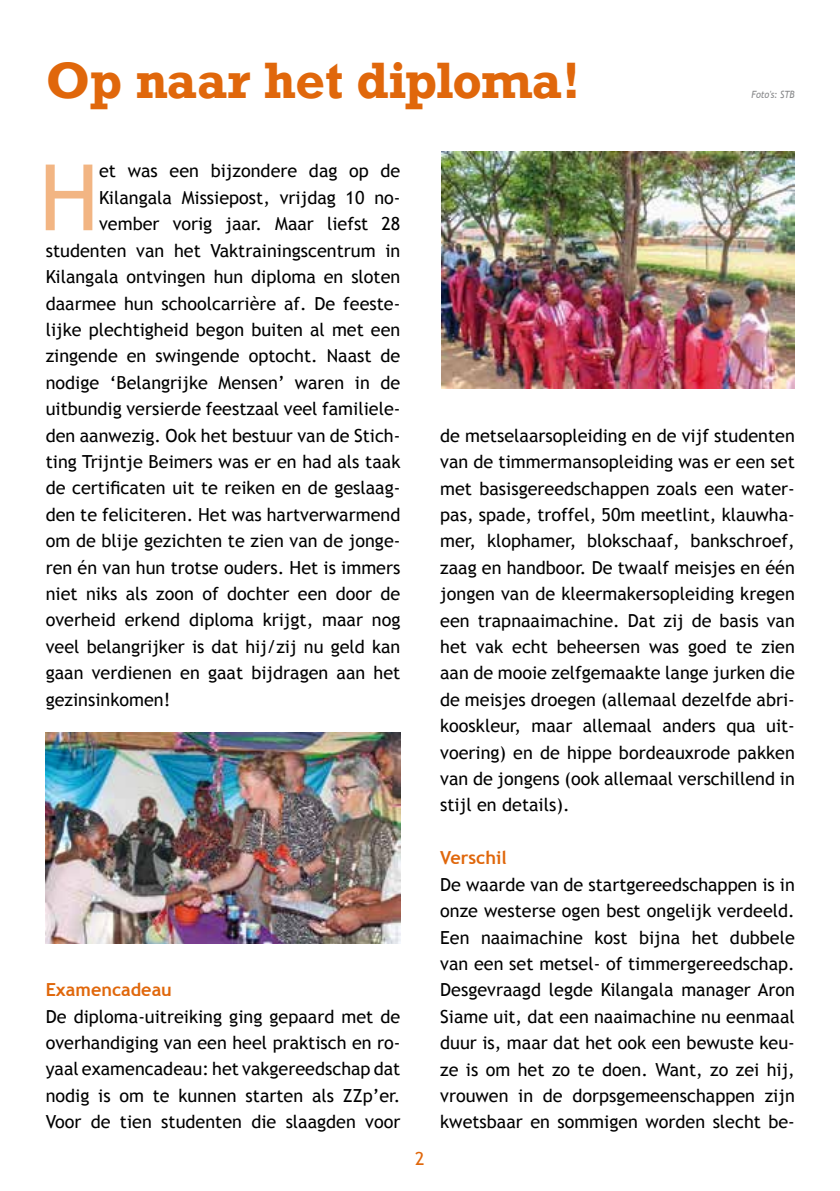
<style>
.page{position:relative;width:840px;height:1191px;background:#fff}
.page>*{position:absolute;margin:0;border:0;box-sizing:border-box;transform-origin:0 0}
.t1{font:91.8px "Trebuchet MS";color:#f2b583}
.t2{font:700 48px "Rockwell";letter-spacing:-.015em;color:#e0670b}
.t3{font:18px/26.4px "Trebuchet MS";color:#000;text-align:justify}
.t4{font:700 18px "Trebuchet MS";color:#e0670b}
.t5{font:18px "Trebuchet MS";color:#e0670b}
.t6{font:italic 10px "Trebuchet MS";letter-spacing:-.01em;color:#87888a;scale:.9 1}
</style>
<div class="page">
<img style="left:45px;top:732px;width:355px;height:211px">
<img style="left:441px;top:151px;width:353px;height:238px">
<h2 class="t2" style="left:46px;top:50px;width:536px">Op naar het diploma!</h2>
<p class="t6" style="left:751px;top:89px;width:49px">Foto's: STB</p>
<h1 class="t1" style="left:39px;top:144px;width:62px">H</h1>
<p class="t3" style="left:99px;top:158px;width:302px">et was een bijzondere dag op de</p>
<p class="t3" style="left:99px;top:184px;width:303px">Kilangala Missiepost, vrijdag 10 no-</p>
<p class="t3" style="left:99px;top:211px;width:302px">vember vorig jaar. Maar liefst 28</p>
<p class="t3" style="left:46px;top:237px;width:356px">studenten van het Vaktrainingscentrum in</p>
<p class="t3" style="left:46px;top:264px;width:356px">Kilangala ontvingen hun diploma en sloten</p>
<p class="t3" style="left:46px;top:290px;width:356px">daarmee hun schoolcarrière af. De feeste-</p>
<p class="t3" style="left:46px;top:316px;width:356px">lijke plechtigheid begon buiten al met een</p>
<p class="t3" style="left:46px;top:343px;width:356px">zingende en swingende optocht. Naast de</p>
<p class="t3" style="left:46px;top:369px;width:356px">nodige ‘Belangrijke Mensen’ waren in de</p>
<p class="t3" style="left:46px;top:396px;width:356px">uitbundig versierde feestzaal veel familiele-</p>
<p class="t3" style="left:46px;top:422px;width:356px">den aanwezig. Ook het bestuur van de Stich-</p>
<p class="t3" style="left:46px;top:448px;width:356px">ting Trijntje Beimers was er en had als taak</p>
<p class="t3" style="left:46px;top:475px;width:356px">de certificaten uit te reiken en de geslaag-</p>
<p class="t3" style="left:46px;top:501px;width:356px">den te feliciteren. Het was hartverwarmend</p>
<p class="t3" style="left:46px;top:528px;width:356px">om de blije gezichten te zien van de jonge-</p>
<p class="t3" style="left:46px;top:554px;width:356px">ren én van hun trotse ouders. Het is immers</p>
<p class="t3" style="left:46px;top:581px;width:356px">niet niks als zoon of dochter een door de</p>
<p class="t3" style="left:46px;top:607px;width:356px">overheid erkend diploma krijgt, maar nog</p>
<p class="t3" style="left:46px;top:633px;width:356px">veel belangrijker is dat hij/zij nu geld kan</p>
<p class="t3" style="left:46px;top:660px;width:356px">gaan verdienen en gaat bijdragen aan het</p>
<p class="t3" style="left:46px;top:686px;width:126px">gezinsinkomen!</p>
<p class="t4" style="left:46px;top:978px;width:128px">Examencadeau</p>
<p class="t3" style="left:46px;top:1003px;width:356px">De diploma-uitreiking ging gepaard met de overhandiging van een heel praktisch en ro&shy;yaal examencadeau: het vakgereedschap dat nodig is om te kunnen starten als ZZp’er.<br>Voor de tien studenten die slaagden voor</p>
<p class="t5" style="left:415px;top:1147px;width:11px">2</p>
<p class="t3" style="left:440px;top:422px;width:356px">de metselaarsopleiding en de vijf studenten van de timmermansopleiding was er een set met basisgereedschappen zoals een water&shy;pas, spade, troffel, 50m meetlint, klauwha&shy;mer, klophamer, blokschaaf, bankschroef, zaag en handboor. De twaalf meisjes en één jongen van de kleermakersopleiding kregen een trapnaaimachine. Dat zij de basis van het vak echt beheersen was goed te zien aan de mooie zelfgemaakte lange jurken die de meisjes droegen (allemaal dezelfde abri&shy;kooskleur, maar allemaal anders qua uit&shy;voering) en de hippe bordeauxrode pakken van de jongens (ook allemaal verschillend in stijl en details).</p>
<p class="t4" style="left:440px;top:846px;width:68px">Verschil</p>
<p class="t3" style="left:440px;top:871px;width:356px">De waarde van de startgereedschappen is in onze westerse ogen best ongelijk verdeeld.<br>Een naaimachine kost bijna het dubbele van een set metsel- of timmergereedschap.<br>Desgevraagd legde Kilangala manager Aron Siame uit, dat een naaimachine nu eenmaal duur is, maar dat het ook een bewuste keu&shy;ze is om het zo te doen. Want, zo zei hij, vrouwen in de dorpsgemeenschappen zijn kwetsbaar en sommigen worden slecht be-</p>
</div>
